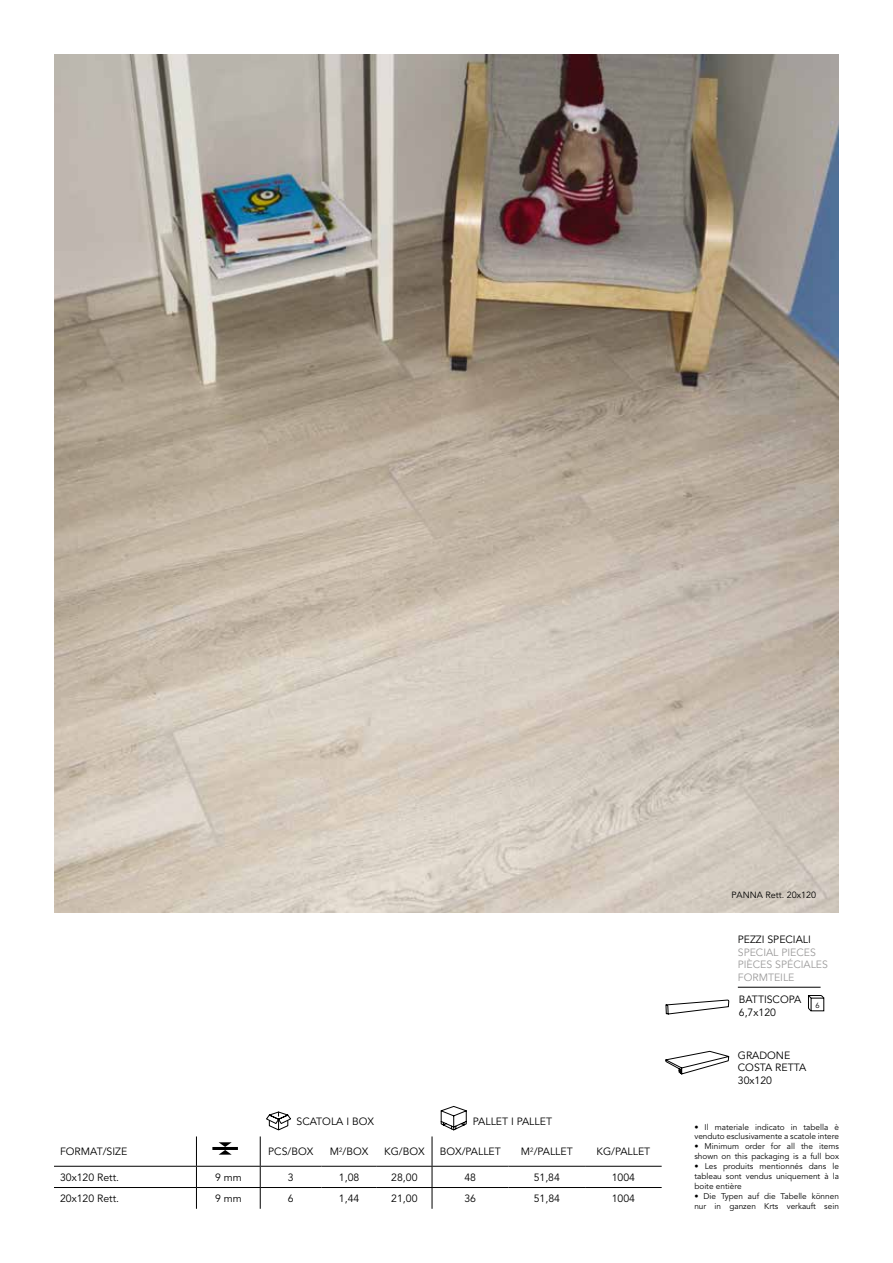
<style>
.page{position:relative;width:893px;height:1263px;background:#fff}
.page>*{position:absolute;margin:0;border:0;box-sizing:border-box;transform-origin:0 0}
.t1{font:10.5px/12.6px "Avenir LT Std";color:#000}
.t2{font:10.5px/12.6px "Avenir LT Std";color:#9d9c9c}
.t3{font:9px "Avenir LT Std";color:#000}
.t4{font:8.25px/9.9px "Avenir LT Std";color:#000}
.t5{font:7.5px "Avenir LT Std";color:#000}
</style>
<div class="page">
<hr style="left:54px;top:1166px;width:142px;height:1px;background:#000">
<hr style="left:196px;top:1166px;width:64px;height:1px;background:#000">
<hr style="left:260px;top:1166px;width:61px;height:1px;background:#000">
<hr style="left:321px;top:1166px;width:56px;height:1px;background:#000">
<hr style="left:377px;top:1166px;width:55px;height:1px;background:#000">
<hr style="left:432px;top:1166px;width:77px;height:1px;background:#000">
<hr style="left:509px;top:1166px;width:76px;height:1px;background:#000">
<hr style="left:585px;top:1166px;width:77px;height:1px;background:#000">
<svg style="left:196px;top:1166px;width:1px;height:43px"></svg>
<svg style="left:260px;top:1166px;width:1px;height:43px"></svg>
<svg style="left:432px;top:1166px;width:1px;height:43px"></svg>
<hr style="left:196px;top:1136px;width:1px;height:30px;background:#000">
<hr style="left:260px;top:1136px;width:1px;height:30px;background:#000">
<hr style="left:432px;top:1136px;width:1px;height:30px;background:#000">
<hr style="left:54px;top:1187px;width:142px;height:1px;background:#000">
<hr style="left:196px;top:1187px;width:64px;height:1px;background:#000">
<hr style="left:260px;top:1187px;width:61px;height:1px;background:#000">
<hr style="left:321px;top:1187px;width:56px;height:1px;background:#000">
<hr style="left:377px;top:1187px;width:55px;height:1px;background:#000">
<hr style="left:432px;top:1187px;width:77px;height:1px;background:#000">
<hr style="left:509px;top:1187px;width:76px;height:1px;background:#000">
<hr style="left:585px;top:1187px;width:77px;height:1px;background:#000">
<svg style="left:266px;top:1111px;width:25px;height:19px"></svg>
<svg style="left:441px;top:1106px;width:26px;height:24px"></svg>
<hr style="left:212px;top:1147px;width:26px;height:3px;background:#000">
<svg style="left:219px;top:1142px;width:13px;height:13px"></svg>
<svg style="left:808px;top:995px;width:16px;height:16px"></svg>
<svg style="left:665px;top:1051px;width:64px;height:24px"></svg>
<svg style="left:665px;top:999px;width:64px;height:15px"></svg>
<hr style="left:738px;top:987px;width:83px;height:1px;background:#000">
<img style="left:54px;top:54px;width:785px;height:858px">
<p class="t1" style="left:296px;top:1115px;width:79px">SCATOLA I BOX</p>
<p class="t1" style="left:473px;top:1115px;width:81px">PALLET I PALLET</p>
<p class="t1" style="left:60px;top:1146px;width:69px">FORMAT/SIZE</p>
<p class="t1" style="left:268px;top:1146px;width:47px">PCS/BOX</p>
<p class="t1" style="left:330px;top:1146px;width:40px">M<sup>2</sup>/BOX</p>
<p class="t1" style="left:384px;top:1146px;width:42px">KG/BOX</p>
<p class="t1" style="left:440px;top:1146px;width:63px">BOX/PALLET</p>
<p class="t1" style="left:521px;top:1146px;width:53px">M<sup>2</sup>/PALLET</p>
<p class="t1" style="left:596px;top:1146px;width:55px">KG/PALLET</p>
<p class="t1" style="left:60px;top:1171px;width:61px">30x120 Rett.</p>
<p class="t1" style="left:215px;top:1171px;width:28px">9 mm</p>
<p class="t1" style="left:288px;top:1171px;width:7px">3</p>
<p class="t1" style="left:339px;top:1171px;width:22px">1,08</p>
<p class="t1" style="left:391px;top:1171px;width:28px">28,00</p>
<p class="t1" style="left:464px;top:1171px;width:13px">48</p>
<p class="t1" style="left:534px;top:1171px;width:28px">51,84</p>
<p class="t1" style="left:612px;top:1171px;width:25px">1004</p>
<p class="t1" style="left:60px;top:1192px;width:61px">20x120 Rett.</p>
<p class="t1" style="left:215px;top:1192px;width:28px">9 mm</p>
<p class="t1" style="left:288px;top:1192px;width:7px">6</p>
<p class="t1" style="left:339px;top:1192px;width:22px">1,44</p>
<p class="t1" style="left:391px;top:1192px;width:28px">21,00</p>
<p class="t1" style="left:464px;top:1192px;width:13px">36</p>
<p class="t1" style="left:534px;top:1192px;width:28px">51,84</p>
<p class="t1" style="left:612px;top:1192px;width:25px">1004</p>
<p class="t3" style="left:731px;top:890px;width:86px">PANNA Rett. 20x120</p>
<p class="t1" style="left:738px;top:933px;width:75px">PEZZI SPECIALI</p>
<p class="t2" style="left:738px;top:946px;width:92px">SPECIAL PIECES<br>PIÈCES SPÉCIALES<br>FORMTEILE</p>
<p class="t1" style="left:739px;top:994px;width:64px">BATTISCOPA<br>6,7x120</p>
<p class="t1" style="left:738px;top:1049px;width:70px">GRADONE<br>COSTA RETTA<br>30x120</p>
<p class="t5" style="left:815px;top:1001px;width:6px">6</p>
<p class="t4" style="left:694px;top:1122px;width:146px">• Il materiale indicato in tabella è venduto esclusivamente a scatole intere</p>
<p class="t4" style="left:694px;top:1142px;width:146px">• Minimum order for all the items shown on this packaging is a full box</p>
<p class="t4" style="left:694px;top:1161px;width:146px;text-align:justify">• Les produits mentionnés dans le tableau sont vendus uniquement à la boite entière</p>
<p class="t4" style="left:694px;top:1191px;width:146px">• Die Typen auf die Tabelle können nur in ganzen Krts verkauft sein</p>
</div>
